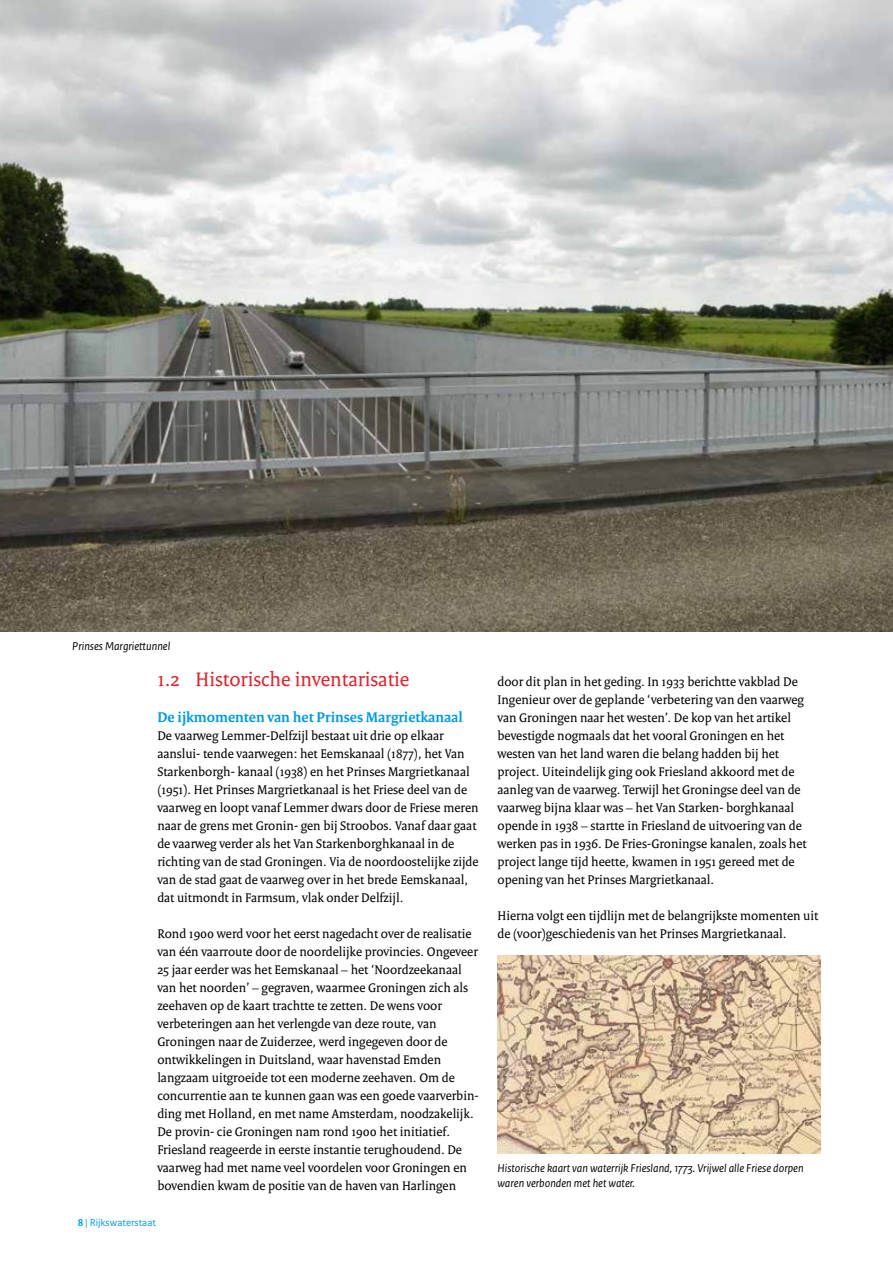
<style>
.page{position:relative;width:893px;height:1263px;background:#fff}
.page>*{position:absolute;margin:0;border:0;box-sizing:border-box;transform-origin:0 0}
.t1{font:21px "Rijksoverheid Serif";color:#dc242c}
.t2{font:700 15px "Rijksoverheid Serif";color:#0099e0}
.t3{font:13.5px/18px "Rijksoverheid Serif";color:#000}
.t4{font:italic 12px/15px "Rijksoverheid Sans Text";color:#000}
.t5{font:10.5px "Rijksoverheid Sans Text";color:#0099e0}
.s1{font-weight:700}
</style>
<div class="page">
<img style="left:0;top:0;width:893px;height:631px">
<img style="left:497px;top:956px;width:324px;height:198px">
<p class="t4" style="left:72px;top:639px;width:99px">Prinses Margriettunnel</p>
<h1 class="t1" style="left:157px;top:667px;width:254px">1.2 Historische inventarisatie</h1>
<p class="t2" style="left:157px;top:708px;width:307px">De ijkmomenten van het Prinses Margrietkanaal</p>
<p class="t3" style="left:157px;top:726px;width:323px">De vaarweg Lemmer-Delfzijl bestaat uit drie op elkaar aanslui- tende vaarwegen: het Eemskanaal (1877), het Van Starkenborgh- kanaal (1938) en het Prinses Margrietkanaal (1951). Het Prinses Margrietkanaal is het Friese deel van de vaarweg en loopt vanaf Lemmer dwars door de Friese meren naar de grens met Gronin- gen bij Stroobos. Vanaf daar gaat de vaarweg verder als het Van Starkenborghkanaal in de richting van de stad Groningen. Via de noordoostelijke zijde van de stad gaat de vaarweg over in het brede Eemskanaal, dat uitmondt in Farmsum, vlak onder Delfzijl.</p>
<p class="t3" style="left:157px;top:924px;width:323px">Rond 1900 werd voor het eerst nagedacht over de realisatie van één vaarroute door de noordelijke provincies. Ongeveer 25 jaar eerder was het Eemskanaal – het ‘Noordzeekanaal van het noorden’ – gegraven, waarmee Groningen zich als zeehaven op de kaart trachtte te zetten. De wens voor verbeteringen aan het verlengde van deze route, van Groningen naar de Zuiderzee, werd ingegeven door de ontwikkelingen in Duitsland, waar havenstad Emden langzaam uitgroeide tot een moderne zeehaven. Om de concurrentie aan te kunnen gaan was een goede vaarverbin&shy;ding met Holland, en met name Amsterdam, noodzakelijk.<br>De provin- cie Groningen nam rond 1900 het initiatief.<br>Friesland reageerde in eerste instantie terughoudend. De vaarweg had met name veel voordelen voor Groningen en bovendien kwam de positie van de haven van Harlingen</p>
<p class="t5" style="left:78px;top:1216px;width:80px"><span class="s1">8</span> | Rijkswaterstaat</p>
<p class="t3" style="left:497px;top:672px;width:311px">door dit plan in het geding. In 1933 berichtte vakblad De Ingenieur over de geplande ‘verbetering van den vaarweg van Groningen naar het westen’. De kop van het artikel bevestigde nogmaals dat het vooral Groningen en het westen van het land waren die belang hadden bij het project. Uiteindelijk ging ook Friesland akkoord met de aanleg van de vaarweg. Terwijl het Groningse deel van de vaarweg bijna klaar was – het Van Starken- borghkanaal opende in 1938 – startte in Friesland de uitvoering van de werken pas in 1936. De Fries-Groningse kanalen, zoals het project lange tijd heette, kwamen in 1951 gereed met de opening van het Prinses Margrietkanaal.</p>
<p class="t3" style="left:497px;top:906px;width:322px">Hierna volgt een tijdlijn met de belangrijkste momenten uit de (voor)geschiedenis van het Prinses Margrietkanaal.</p>
<p class="t4" style="left:497px;top:1161px;width:308px">Historische kaart van waterrijk Friesland, 1773. Vrijwel alle Friese dorpen waren verbonden met het water.</p>
</div>
